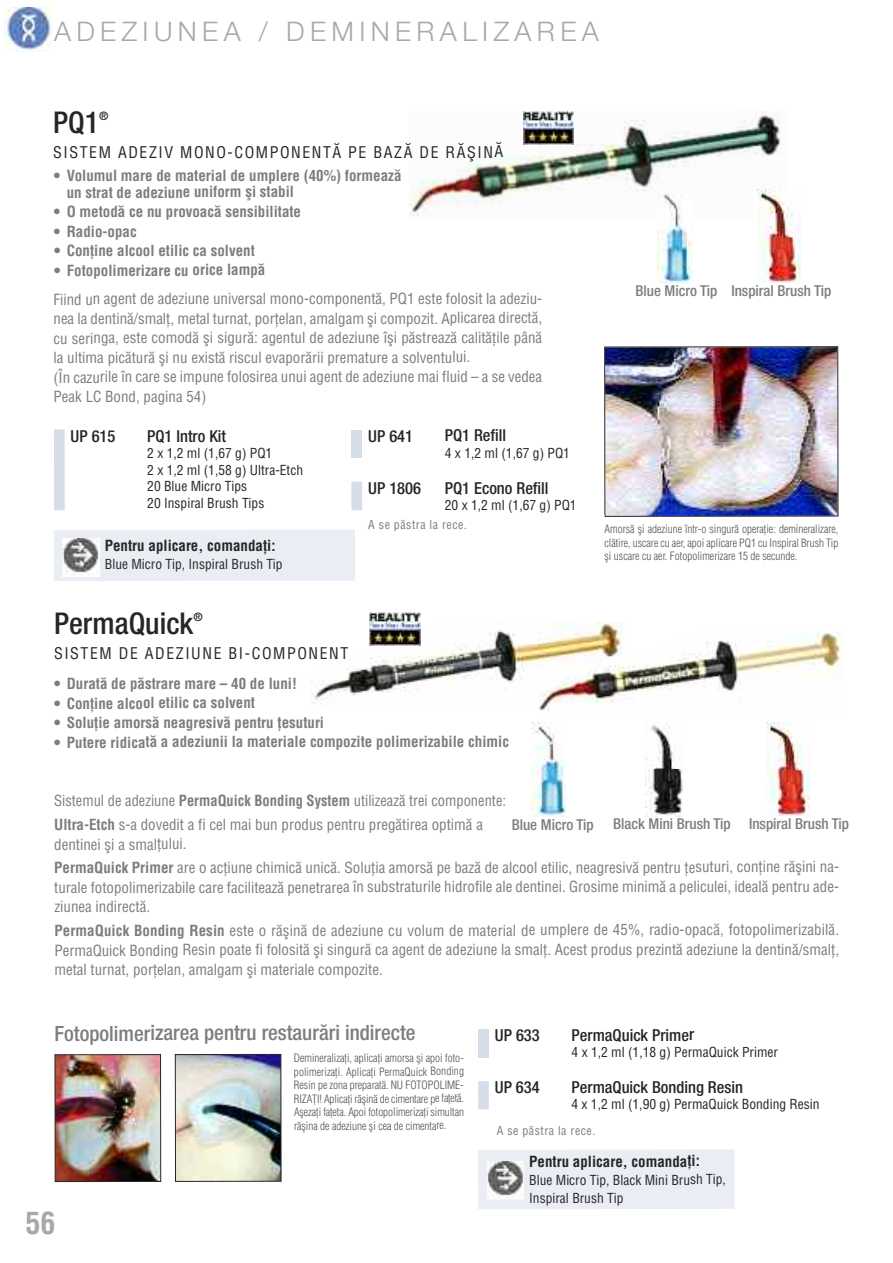
<style>
.page{position:relative;width:893px;height:1263px;background:#fff}
.page>*{position:absolute;margin:0;border:0;box-sizing:border-box;transform-origin:0 0}
.t1{font:500 condensed 30px "Helvetica Neue LTCE";color:#272627}
.t2{font:700 condensed 30px "Helvetica LTCE";color:#a9a8a9}
.t3{font:300 27px "Helvetica Neue CELT";letter-spacing:.2em;color:#a9a8a9}
.t4{font:500 condensed 21px "Helvetica Neue LTCE";color:#7d7d7d}
.t5{font:500 condensed 16.5px "Helvetica Neue LTCE";color:#272627}
.t6{font:500 condensed 15.75px "Helvetica LTCE";letter-spacing:.1em;color:#272627}
.t7{font:500 condensed 15px/19.5px "Helvetica LTCE";color:#7d7d7d}
.t8{font:700 condensed 15px/16.5px "Helvetica LTCE";color:#7d7d7d}
.t9{font:500 condensed 15px "Helvetica Neue LTCE";color:#7d7d7d}
.t10{font:700 condensed 15px "Helvetica LTCE";color:#272627}
.t11{font:500 condensed 13.5px/16.5px "Helvetica LTCE";color:#272627}
.t12{font:500 condensed 12px "Helvetica LTCE";letter-spacing:.04em;color:#7d7d7d}
.t13{font:500 condensed 11.7px "Helvetica Neue LTCE";color:#272627}
.t14{font:300 condensed 11.25px/13.5px "Helvetica LTCE";color:#525152;text-align:justify}
.s1{font-weight:700}
</style>
<div class="page">
<img style="left:311px;top:622px;width:311px;height:83px">
<img style="left:4px;top:8px;width:47px;height:43px">
<img style="left:409px;top:111px;width:372px;height:106px">
<img style="left:606px;top:348px;width:230px;height:167px">
<div style="left:604px;top:346px;width:234px;height:171px;border:1px solid #272627"></div>
<div style="left:54px;top:429px;width:11px;height:81px;background:#d5dee8"></div>
<div style="left:351px;top:430px;width:11px;height:28px;background:#d5dee8"></div>
<div style="left:351px;top:482px;width:11px;height:28px;background:#d5dee8"></div>
<div style="left:54px;top:530px;width:301px;height:51px;background:#eaeef4"></div>
<img style="left:62px;top:538px;width:37px;height:38px">
<img style="left:57px;top:1056px;width:102px;height:124px">
<div style="left:55px;top:1054px;width:106px;height:128px;border:1px solid #272627"></div>
<img style="left:177px;top:1056px;width:102px;height:124px">
<div style="left:175px;top:1054px;width:106px;height:128px;border:1px solid #272627"></div>
<div style="left:478px;top:1029px;width:11px;height:29px;background:#d5dee8"></div>
<div style="left:478px;top:1081px;width:11px;height:28px;background:#d5dee8"></div>
<div style="left:478px;top:1149px;width:256px;height:60px;background:#eaeef4"></div>
<img style="left:487px;top:1161px;width:37px;height:38px">
<div style="left:522px;top:111px;width:53px;height:36px;background:#fff"></div>
<img style="left:523px;top:112px;width:51px;height:33px">
<img style="left:370px;top:613px;width:50px;height:33px">
<svg style="left:662px;top:283px;width:29px;height:1px"></svg>
<img style="left:657px;top:194px;width:35px;height:89px">
<div style="left:754px;top:189px;width:49px;height:94px;background:#fff"></div>
<img style="left:757px;top:189px;width:44px;height:94px">
<svg style="left:532px;top:816px;width:33px;height:1px"></svg>
<img style="left:532px;top:722px;width:33px;height:94px">
<img style="left:645px;top:723px;width:38px;height:93px">
<img style="left:767px;top:722px;width:43px;height:94px">
<img style="left:539px;top:631px;width:304px;height:80px">
<div style="left:368px;top:515px;width:237px;height:5px;background:#fff"></div>
<h2 class="t3" style="left:54px;top:21px;width:546px">ADEZIUNEA / DEMINERALIZAREA</h2>
<h1 class="t1" style="left:53px;top:111px;width:48px">PQ1</h1>
<p class="t13" style="left:99px;top:112px;width:11px">®</p>
<p class="t6" style="left:53px;top:146px;width:452px">SISTEM ADEZIV MONO-COMPONENTĂ PE BAZĂ DE RĂŞINĂ</p>
<p class="t8" style="left:67px;top:168px;width:336px;text-indent:-13px">• Volumul mare de material de umplere (40%) formează un strat de adeziune uniform şi stabil</p>
<p class="t8" style="left:54px;top:204px;width:249px">• O metodă ce nu provoacă sensibilitate</p>
<p class="t8" style="left:54px;top:224px;width:84px">• Radio-opac</p>
<p class="t8" style="left:54px;top:244px;width:202px">• Conţine alcool etilic ca solvent</p>
<p class="t8" style="left:54px;top:263px;width:213px">• Fotopolimerizare cu orice lampă</p>
<p class="t7" style="left:53px;top:290px;width:490px">Fiind un agent de adeziune universal mono-componentă, PQ1 este folosit la adeziu&shy;nea la dentină/smalţ, metal turnat, porţelan, amalgam şi compozit. Aplicarea directă, cu seringa, este comodă şi sigură: agentul de adeziune îşi păstrează calităţile până la ultima picătură şi nu există riscul evaporării premature a solventului.<br>(În cazurile în care se impune folosirea unui agent de adeziune mai fluid – a se vedea Peak LC Bond, pagina 54)</p>
<p class="t5" style="left:71px;top:430px;width:46px">UP 615</p>
<p class="t5" style="left:147px;top:430px;width:81px">PQ1 Intro Kit</p>
<p class="t11" style="left:147px;top:446px;width:157px">2 x 1,2 ml (1,67 g) PQ1<br>2 x 1,2 ml (1,58 g) Ultra-Etch<br>20 Blue Micro Tips<br>20 Inspiral Brush Tips</p>
<p class="t5" style="left:368px;top:430px;width:46px">UP 641</p>
<p class="t5" style="left:445px;top:430px;width:63px">PQ1 Refill</p>
<p class="t11" style="left:445px;top:446px;width:127px">4 x 1,2 ml (1,67 g) PQ1</p>
<p class="t5" style="left:368px;top:482px;width:54px">UP 1806</p>
<p class="t5" style="left:445px;top:482px;width:105px">PQ1 Econo Refill</p>
<p class="t11" style="left:445px;top:498px;width:133px">20 x 1,2 ml (1,67 g) PQ1</p>
<p class="t12" style="left:368px;top:520px;width:100px">A se păstra la rece.</p>
<p class="t10" style="left:105px;top:540px;width:172px">Pentru aplicare, comandaţi:</p>
<p class="t11" style="left:105px;top:557px;width:179px">Blue Micro Tip, Inspiral Brush Tip</p>
<h1 class="t1" style="left:54px;top:613px;width:141px">PermaQuick</h1>
<p class="t13" style="left:193px;top:613px;width:11px">®</p>
<p class="t6" style="left:54px;top:647px;width:296px">SISTEM DE ADEZIUNE BI-COMPONENT</p>
<p class="t8" style="left:54px;top:676px;width:245px">• Durată de păstrare mare – 40 de luni!</p>
<p class="t8" style="left:54px;top:696px;width:202px">• Conţine alcool etilic ca solvent</p>
<p class="t8" style="left:54px;top:715px;width:272px">• Soluţie amorsă neagresivă pentru ţesuturi</p>
<p class="t8" style="left:54px;top:735px;width:456px">• Putere ridicată a adeziunii la materiale compozite polimerizabile chimic</p>
<p class="t9" style="left:635px;top:286px;width:197px">Blue Micro Tip Inspiral Brush Tip</p>
<p class="t14" style="left:604px;top:523px;width:235px">Amorsă şi adeziune într-o singură operaţie: demineralizare, clătire, uscare cu aer, apoi aplicare PQ1 cu Inspiral Brush Tip şi uscare cu aer. Fotopolimerizare 15 de secunde.</p>
<p class="t7" style="left:54px;top:789px;width:453px;line-height:24.2px">Sistemul de adeziune <span class="s1">PermaQuick Bonding System</span> utilizează trei componente:<br><span class="s1">Ultra-Etch</span> s-a dovedit a fi cel mai bun produs pentru pregătirea optimă a</p>
<p class="t7" style="left:54px;top:834px;width:786px;line-height:23.2px">dentinei şi a smalţului.<br><span class="s1">PermaQuick Primer</span> are o acţiune chimică unică. Soluţia amorsă pe bază de alcool etilic, neagresivă pentru ţesuturi, conţine răşini na-</p>
<p class="t7" style="left:54px;top:878px;width:786px;line-height:20px">turale fotopolimerizabile care facilitează penetrarea în substraturile hidrofile ale dentinei. Grosime minimă a peliculei, ideală pentru ade&shy;ziunea indirectă.</p>
<p class="t7" style="left:54px;top:921px;width:786px;text-align:justify"><span class="s1">PermaQuick Bonding Resin</span> este o răşină de adeziune cu volum de material de umplere de 45%, radio-opacă, fotopolimerizabilă.<br>PermaQuick Bonding Resin poate fi folosită şi singură ca agent de adeziune la smalţ. Acest produs prezintă adeziune la dentină/smalţ, metal turnat, porţelan, amalgam şi materiale compozite.</p>
<p class="t9" style="left:512px;top:819px;width:83px">Blue Micro Tip</p>
<p class="t9" style="left:613px;top:819px;width:237px">Black Mini Brush Tip Inspiral Brush Tip</p>
<h3 class="t4" style="left:54px;top:1025px;width:363px">Fotopolimerizarea pentru restaurări indirecte</h3>
<p class="t14" style="left:294px;top:1052px;width:172px">Demineralizaţi, aplicaţi amorsa şi apoi foto&shy;polimerizaţi. Aplicaţi PermaQuick Bonding Resin pe zona preparată. NU FOTOPOLIME-RIZAŢI! Aplicaţi răşină de cimentare pe faţetă.<br>Aşezaţi faţeta. Apoi fotopolimerizaţi simultan răşina de adeziune şi cea de cimentare.</p>
<h1 class="t2" style="left:26px;top:1211px;width:31px">56</h1>
<p class="t5" style="left:495px;top:1029px;width:46px">UP 633</p>
<p class="t5" style="left:571px;top:1029px;width:124px">PermaQuick Primer</p>
<p class="t11" style="left:572px;top:1045px;width:208px">4 x 1,2 ml (1,18 g) PermaQuick Primer</p>
<p class="t5" style="left:495px;top:1081px;width:46px">UP 634</p>
<p class="t5" style="left:571px;top:1081px;width:173px">PermaQuick Bonding Resin</p>
<p class="t11" style="left:571px;top:1097px;width:250px">4 x 1,2 ml (1,90 g) PermaQuick Bonding Resin</p>
<p class="t12" style="left:497px;top:1126px;width:100px">A se păstra la rece.</p>
<p class="t10" style="left:529px;top:1155px;width:172px">Pentru aplicare, comandaţi:</p>
<p class="t11" style="left:529px;top:1172px;width:198px;line-height:18.1px">Blue Micro Tip, Black Mini Brush Tip,<br>Inspiral Brush Tip</p>
</div>
